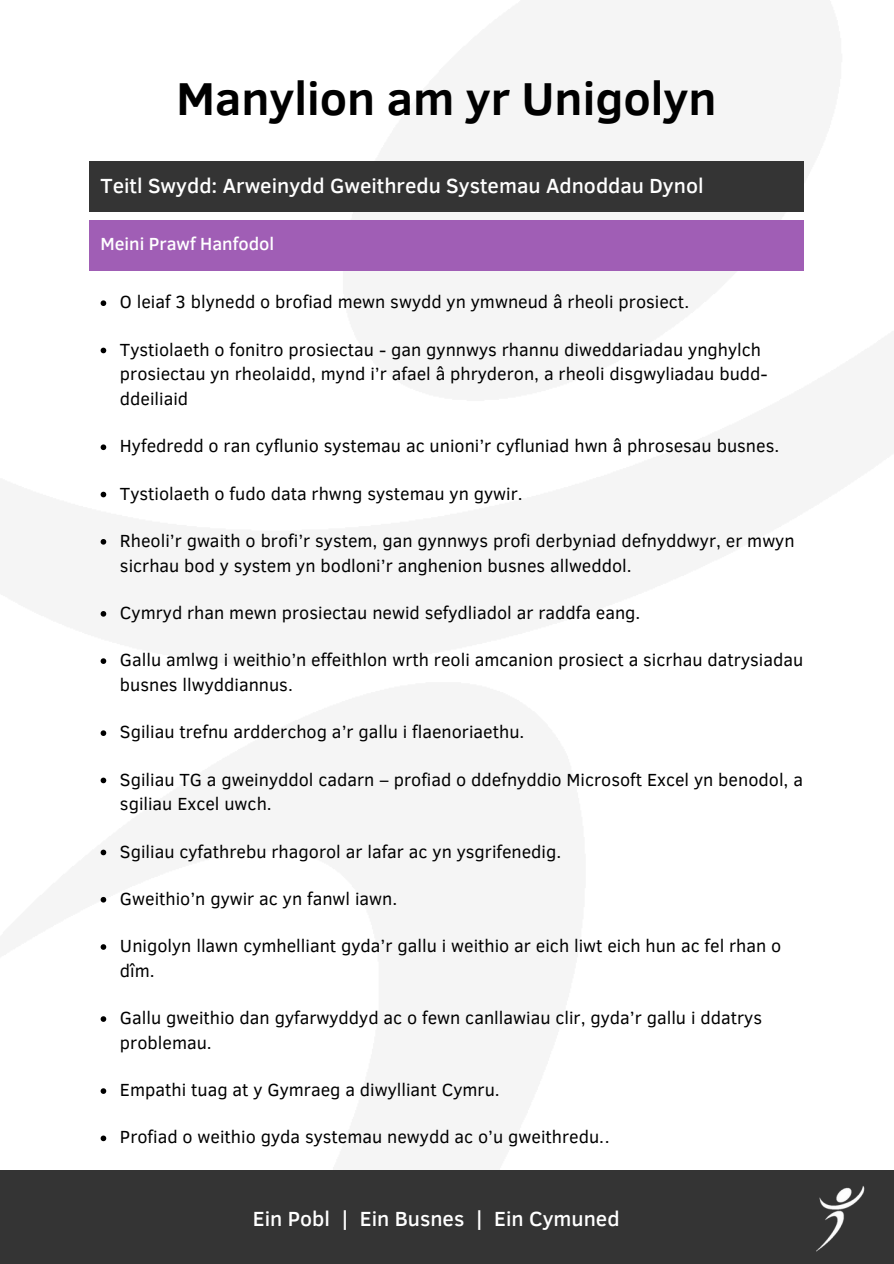
<style>
.page{position:relative;width:894px;height:1264px;background:#fff}
.page>*{position:absolute;margin:0;border:0;box-sizing:border-box;transform-origin:0 0}
.t1{font:700 47.25px "Clear Sans";color:#000}
.t2{font:500 21px "Clear Sans";color:#fff}
.t3{font:18px/24.8px "Clear Sans";color:#000}
.t4{font:500 18px "Clear Sans";color:#fff}
</style>
<div class="page">
<div style="left:0;top:1170px;width:893px;height:93px;background:#343434"></div>
<img style="left:816px;top:1186px;width:49px;height:66px">
<div style="left:89px;top:162px;width:715px;height:50px;background:#343434"></div>
<svg style="left:101px;top:300px;width:5px;height:6px"></svg>
<svg style="left:101px;top:347px;width:5px;height:6px"></svg>
<svg style="left:101px;top:444px;width:5px;height:6px"></svg>
<svg style="left:101px;top:491px;width:5px;height:6px"></svg>
<svg style="left:101px;top:539px;width:5px;height:5px"></svg>
<svg style="left:101px;top:611px;width:5px;height:5px"></svg>
<svg style="left:101px;top:658px;width:5px;height:6px"></svg>
<svg style="left:101px;top:730px;width:5px;height:6px"></svg>
<svg style="left:101px;top:777px;width:5px;height:6px"></svg>
<svg style="left:101px;top:849px;width:5px;height:6px"></svg>
<svg style="left:101px;top:896px;width:5px;height:6px"></svg>
<svg style="left:101px;top:944px;width:5px;height:5px"></svg>
<svg style="left:101px;top:1016px;width:5px;height:5px"></svg>
<svg style="left:101px;top:1088px;width:5px;height:5px"></svg>
<svg style="left:101px;top:1135px;width:5px;height:6px"></svg>
<div style="left:89px;top:221px;width:715px;height:50px;background:#a05eb5"></div>
<h1 class="t1" style="left:176px;top:64px;width:541px">Manylion am yr Unigolyn</h1>
<h2 class="t2" style="left:100px;top:170px;width:604px">Teitl Swydd: Arweinydd Gweithredu Systemau Adnoddau Dynol</h2>
<p class="t4" style="left:100px;top:231px;width:175px">Meini Prawf Hanfodol</p>
<h3 class="t3" style="left:120px;top:289px;width:570px">O leiaf 3 blynedd o brofiad mewn swydd yn ymwneud â rheoli prosiect.</h3>
<p class="t3" style="left:120px;top:336px;width:649px">Tystiolaeth o fonitro prosiectau - gan gynnwys rhannu diweddariadau ynghylch prosiectau yn rheolaidd, mynd i’r afael â phryderon, a rheoli disgwyliadau budd&shy;ddeiliaid</p>
<p class="t3" style="left:120px;top:433px;width:660px">Hyfedredd o ran cyflunio systemau ac unioni’r cyfluniad hwn â phrosesau busnes.</p>
<p class="t3" style="left:120px;top:480px;width:404px">Tystiolaeth o fudo data rhwng systemau yn gywir.</p>
<p class="t3" style="left:120px;top:527px;width:676px">Rheoli’r gwaith o brofi’r system, gan gynnwys profi derbyniad defnyddwyr, er mwyn sicrhau bod y system yn bodloni’r anghenion busnes allweddol.</p>
<p class="t3" style="left:120px;top:599px;width:522px">Cymryd rhan mewn prosiectau newid sefydliadol ar raddfa eang.</p>
<p class="t3" style="left:120px;top:646px;width:684px">Gallu amlwg i weithio’n effeithlon wrth reoli amcanion prosiect a sicrhau datrysiadau busnes llwyddiannus.</p>
<p class="t3" style="left:120px;top:718px;width:406px">Sgiliau trefnu ardderchog a’r gallu i flaenoriaethu.</p>
<p class="t3" style="left:120px;top:766px;width:684px">Sgiliau TG a gweinyddol cadarn – profiad o ddefnyddio Microsoft Excel yn benodol, a sgiliau Excel uwch.</p>
<p class="t3" style="left:120px;top:838px;width:442px">Sgiliau cyfathrebu rhagorol ar lafar ac yn ysgrifenedig.</p>
<p class="t3" style="left:120px;top:885px;width:279px">Gweithio’n gywir ac yn fanwl iawn.</p>
<p class="t3" style="left:120px;top:932px;width:662px">Unigolyn llawn cymhelliant gyda’r gallu i weithio ar eich liwt eich hun ac fel rhan o dîm.</p>
<p class="t3" style="left:120px;top:1004px;width:643px">Gallu gweithio dan gyfarwyddyd ac o fewn canllawiau clir, gyda’r gallu i ddatrys problemau.</p>
<p class="t3" style="left:120px;top:1076px;width:381px">Empathi tuag at y Gymraeg a diwylliant Cymru.</p>
<p class="t3" style="left:120px;top:1123px;width:491px">Profiad o weithio gyda systemau newydd ac o’u gweithredu..</p>
<p class="t2" style="left:253px;top:1203px;width:368px">Ein Pobl | Ein Busnes | Ein Cymuned</p>
</div>
